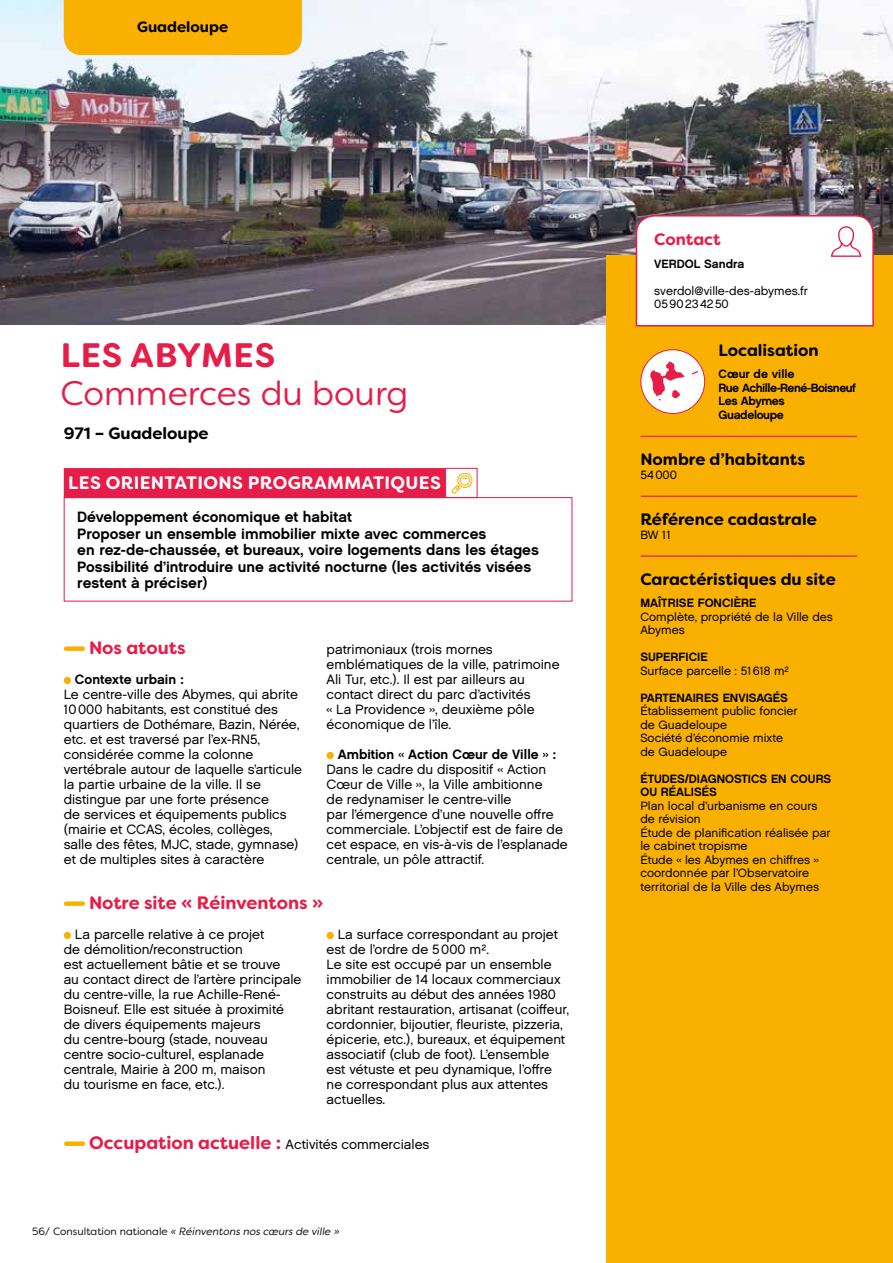
<style>
.page{position:relative;width:893px;height:1263px;background:#fff}
.page>*{position:absolute;margin:0;border:0;box-sizing:border-box;transform-origin:0 0}
.t1{font:33.9px "Filson Soft";color:#e61d49}
.t2{font:700 33.9px "Filson Soft";letter-spacing:.02em;color:#e61d49}
.t3{font:700 18px "Filson Soft";color:#e61d49}
.t4{font:700 18px "Filson Soft";letter-spacing:.02em;color:#fff}
.t5{font:700 16.5px "Filson Soft";color:#000}
.t6{font:700 16.5px "Filson Soft";color:#e61d49}
.t7{font:15px/16.5px "Chalet New York Nineteen Sixty";color:#000}
.t8{font:700 15px "Filson Soft";color:#000}
.t9{font:13.5px/15px "Chalet London Nineteen Sixty";color:#000}
.t10{font:13.5px "Chalet New York Nineteen Sixty";color:#000}
.t11{font:12px/13.5px "Chalet London Nineteen Sixty";color:#000}
.t12{font:12px/13.5px "Chalet New York Nineteen Sixty";color:#000}
.t13{font:12px/13.5px "Chalet New York Nineteen Sixty";letter-spacing:-.035em;color:#000}
.t14{font:italic 10.5px "Filson Soft";color:#000}
.s1{font-family:"Filson Soft";font-weight:700;font-size:18px;color:#e61d49}
.s2{font-style:normal}
</style>
<div class="page">
<img style="left:0;top:0;width:893px;height:324px">
<div style="left:606px;top:256px;width:287px;height:1007px;background:#f9b000"></div>
<div style="left:64px;top:0;width:238px;height:55px;background:#f9b000"></div>
<div style="left:641px;top:350px;width:64px;height:63px;background:#fff;border-radius:50%"></div>
<div style="left:640px;top:349px;width:65px;height:65px;border:1px solid #e61d49;border-radius:50%"></div>
<hr style="left:640px;top:436px;width:217px;height:1px;background:#e8345e">
<hr style="left:641px;top:495px;width:216px;height:2px;background:#e8345e">
<div style="left:66px;top:646px;width:17px;height:5px;background:#f9b000"></div>
<div style="left:64px;top:677px;width:7px;height:7px;background:#f9b000;border-radius:50%"></div>
<div style="left:327px;top:752px;width:7px;height:7px;background:#f9b000;border-radius:50%"></div>
<div style="left:66px;top:901px;width:17px;height:5px;background:#f9b000"></div>
<div style="left:64px;top:932px;width:7px;height:7px;background:#f9b000;border-radius:50%"></div>
<div style="left:327px;top:932px;width:7px;height:7px;background:#f9b000;border-radius:50%"></div>
<div style="left:66px;top:1141px;width:17px;height:5px;background:#f9b000"></div>
<svg style="left:650px;top:362px;width:35px;height:39px"></svg>
<svg style="left:692px;top:371px;width:6px;height:4px"></svg>
<hr style="left:641px;top:555px;width:216px;height:2px;background:#e8345e">
<svg style="left:635px;top:214px;width:240px;height:113px"></svg>
<div style="left:64px;top:468px;width:381px;height:30px;background:#e61d49"></div>
<div style="left:445px;top:468px;width:32px;height:30px;border:1px solid #e61d49"></div>
<svg style="left:452px;top:472px;width:20px;height:22px"></svg>
<p class="t8" style="left:137px;top:17px;width:93px">Guadeloupe</p>
<h1 class="t2" style="left:61px;top:333px;width:216px">LES ABYMES</h1>
<h1 class="t1" style="left:60px;top:372px;width:349px">Commerces du bourg</h1>
<p class="t5" style="left:64px;top:423px;width:146px">971 – Guadeloupe</p>
<h2 class="t4" style="left:68px;top:471px;width:374px">LES ORIENTATIONS PROGRAMMATIQUES</h2>
<p class="t7" style="left:77px;top:508px;width:463px">Développement économique et habitat<br>Proposer un ensemble immobilier mixte avec commerces<br>en rez-de-chaussée, et bureaux, voire logements dans les étages Possibilité d’introduire une activité nocturne (les activités visées restent à préciser)</p>
<h2 class="t3" style="left:89px;top:636px;width:98px">Nos atouts</h2>
<p class="t10" style="left:75px;top:671px;width:110px">Contexte urbain :</p>
<p class="t9" style="left:64px;top:687px;width:240px">Le centre-ville des Abymes, qui abrite 10000 habitants, est constitué des quartiers de Dothémare, Bazin, Nérée, etc. et est traversé par l’ex-RN5, considérée comme la colonne vertébrale autour de laquelle s’articule la partie urbaine de la ville. Il se distingue par une forte présence<br>de services et équipements publics (mairie et CCAS, écoles, collèges, salle des fêtes, MJC, stade, gymnase) et de multiples sites à caractère</p>
<p class="t9" style="left:327px;top:642px;width:234px">patrimoniaux (trois mornes emblématiques de la ville, patrimoine<br>Ali Tur, etc.). Il est par ailleurs au contact direct du parc d’activités<br>« La Providence », deuxième pôle économique de l’île.</p>
<p class="t10" style="left:338px;top:746px;width:220px">Ambition « Action Cœur de Ville » :</p>
<p class="t9" style="left:327px;top:762px;width:243px">Dans le cadre du dispositif « Action Cœur de Ville », la Ville ambitionne<br>de redynamiser le centre-ville<br>par l’émergence d’une nouvelle offre commerciale. L’objectif est de faire de cet espace, en vis-à-vis de l’esplanade centrale, un pôle attractif.</p>
<h2 class="t3" style="left:89px;top:891px;width:236px">Notre site « Réinventons »</h2>
<p class="t9" style="left:64px;top:927px;width:239px;text-indent:11px">La parcelle relative à ce projet<br>de démolition/reconstruction<br>est actuellement bâtie et se trouve<br>au contact direct de l’artère principale du centre-ville, la rue Achille-René-Boisneuf. Elle est située à proximité de divers équipements majeurs<br>du centre-bourg (stade, nouveau centre socio-culturel, esplanade centrale, Mairie à 200 m, maison<br>du tourisme en face, etc.).</p>
<p class="t9" style="left:327px;top:927px;width:244px;text-indent:11px">La surface correspondant au projet est de l’ordre de 5000 m².<br>Le site est occupé par un ensemble immobilier de 14 locaux commerciaux construits au début des années 1980 abritant restauration, artisanat (coiffeur, cordonnier, bijoutier, fleuriste, pizzeria, épicerie, etc.), bureaux, et équipement associatif (club de foot). L’ensemble est vétuste et peu dynamique, l’offre ne correspondant plus aux attentes actuelles.</p>
<p class="t9" style="left:89px;top:1137px;width:342px"><span class="s1">Occupation actuelle :</span> Activités commerciales</p>
<p class="t14" style="left:32px;top:1224px;width:309px"><span class="s2">56/ Consultation nationale</span> « Réinventons nos cœurs de ville »</p>
<p class="t6" style="left:654px;top:229px;width:68px">Contact</p>
<p class="t12" style="left:654px;top:256px;width:92px">VERDOL Sandra</p>
<p class="t11" style="left:654px;top:283px;width:155px">sverdol@ville-des-abymes.fr<br>0590234250</p>
<p class="t5" style="left:719px;top:340px;width:102px">Localisation</p>
<p class="t13" style="left:719px;top:367px;width:139px">Cœur de ville<br>Rue Achille-René-Boisneuf<br>Les Abymes<br>Guadeloupe</p>
<p class="t5" style="left:640px;top:449px;width:166px">Nombre d’habitants</p>
<p class="t11" style="left:640px;top:468px;width:38px">54000</p>
<p class="t5" style="left:640px;top:509px;width:178px">Référence cadastrale</p>
<p class="t11" style="left:640px;top:528px;width:32px">BW 11</p>
<p class="t5" style="left:640px;top:569px;width:197px">Caractéristiques du site</p>
<p class="t12" style="left:640px;top:596px;width:117px">MAÎTRISE FONCIÈRE</p>
<p class="t11" style="left:640px;top:610px;width:194px">Complète, propriété de la Ville des<br>Abymes</p>
<p class="t12" style="left:640px;top:650px;width:69px">SUPERFICIE</p>
<p class="t11" style="left:640px;top:664px;width:150px">Surface parcelle : 51618 m²</p>
<p class="t12" style="left:640px;top:691px;width:149px">PARTENAIRES ENVISAGÉS</p>
<p class="t11" style="left:640px;top:704px;width:159px">Établissement public foncier de Guadeloupe<br>Société d’économie mixte de Guadeloupe</p>
<p class="t12" style="left:640px;top:772px;width:192px">ÉTUDES/DIAGNOSTICS EN COURS<br>OU RÉALISÉS</p>
<p class="t11" style="left:640px;top:799px;width:192px">Plan local d’urbanisme en cours de révision<br>Étude de planification réalisée par le cabinet tropisme<br>Étude « les Abymes en chiffres » coordonnée par l’Observatoire territorial de la Ville des Abymes</p>
</div>
